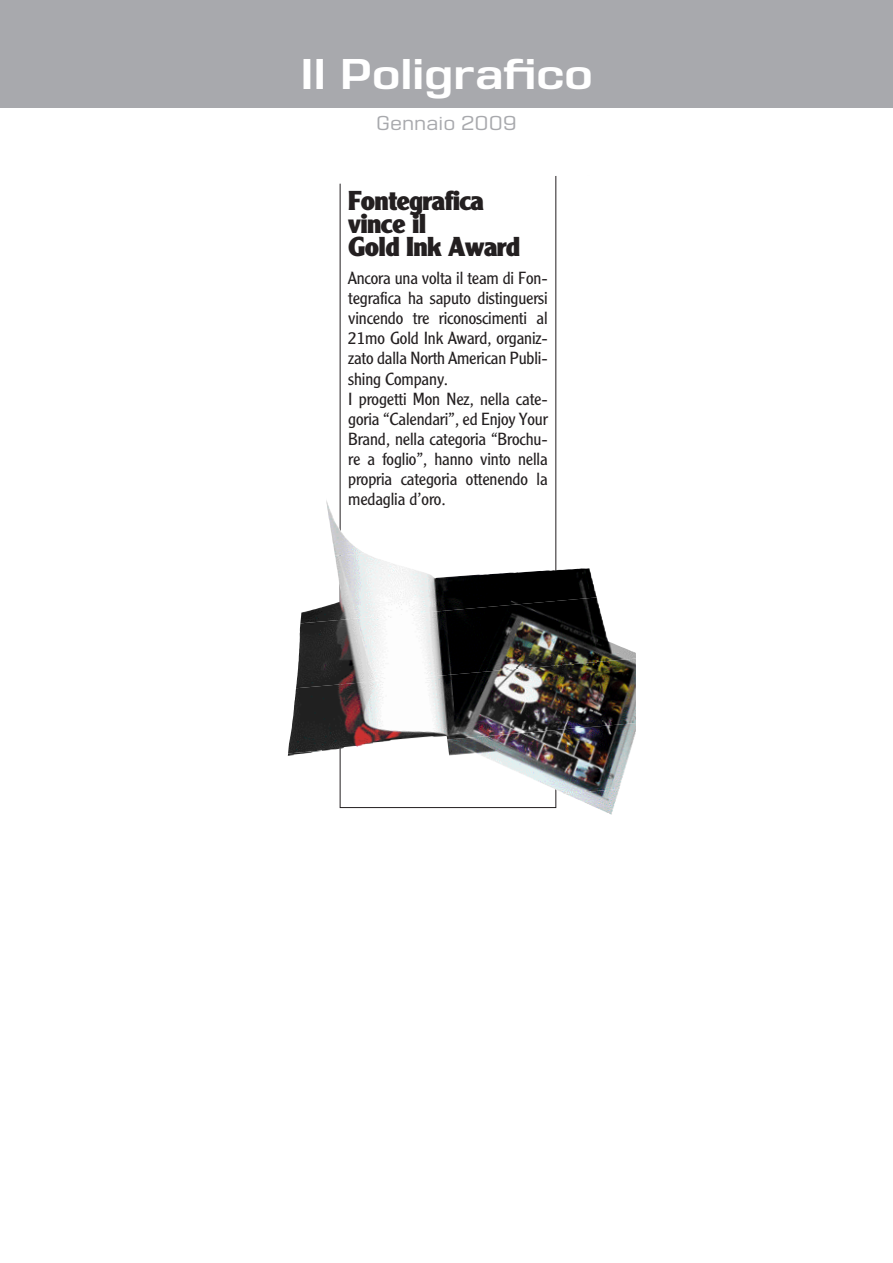
<style>
.page{position:relative;width:893px;height:1263px;background:#fff}
.page>*{position:absolute;margin:0;border:0;box-sizing:border-box;transform-origin:0 0}
.t1{font:700 45px "House Gothic HG23 Text";color:#fff}
.t2{font:900 26.7px/23px "Clearface Gothic LH";letter-spacing:-.025em;color:#231f20}
.t3{font:300 21px "House Gothic HG23 Text";color:#a8a9ad}
.t4{font:300 17.25px/20.1px "Clearface Gothic LH";letter-spacing:-.01em;color:#231f20;scale:1.05 1}
</style>
<div class="page">
<div style="left:0;top:0;width:893px;height:107px;background:#a8a9ad"></div>
<svg style="left:340px;top:176px;width:216px;height:632px"></svg>
<img style="left:326px;top:498px;width:40px;height:55px">
<img style="left:334px;top:553px;width:263px;height:44px">
<img style="left:298px;top:597px;width:338px;height:61px">
<img style="left:292px;top:658px;width:344px;height:65px">
<img style="left:288px;top:723px;width:348px;height:71px">
<img style="left:564px;top:789px;width:56px;height:26px">
<p class="t1" style="left:300px;top:49px;width:294px">Il Poligrafico</p>
<p class="t3" style="left:376px;top:112px;width:142px">Gennaio 2009</p>
<p class="t2" style="left:348px;top:189px;width:174px">Fontegrafica vince il<br>Gold Ink Award</p>
<p class="t4" style="left:348px;top:268px;width:191px">Ancora una volta il team di Fon&shy;tegrafica ha saputo distinguersi vincendo tre riconoscimenti al<br>21mo Gold Ink Award, organiz&shy;zato dalla North American Publi&shy;shing Company.<br>I progetti Mon Nez, nella cate&shy;goria “Calendari”, ed Enjoy Your<br>Brand, nella categoria “Brochu&shy;re a foglio”, hanno vinto nella propria categoria ottenendo la medaglia d’oro.</p>
</div>
